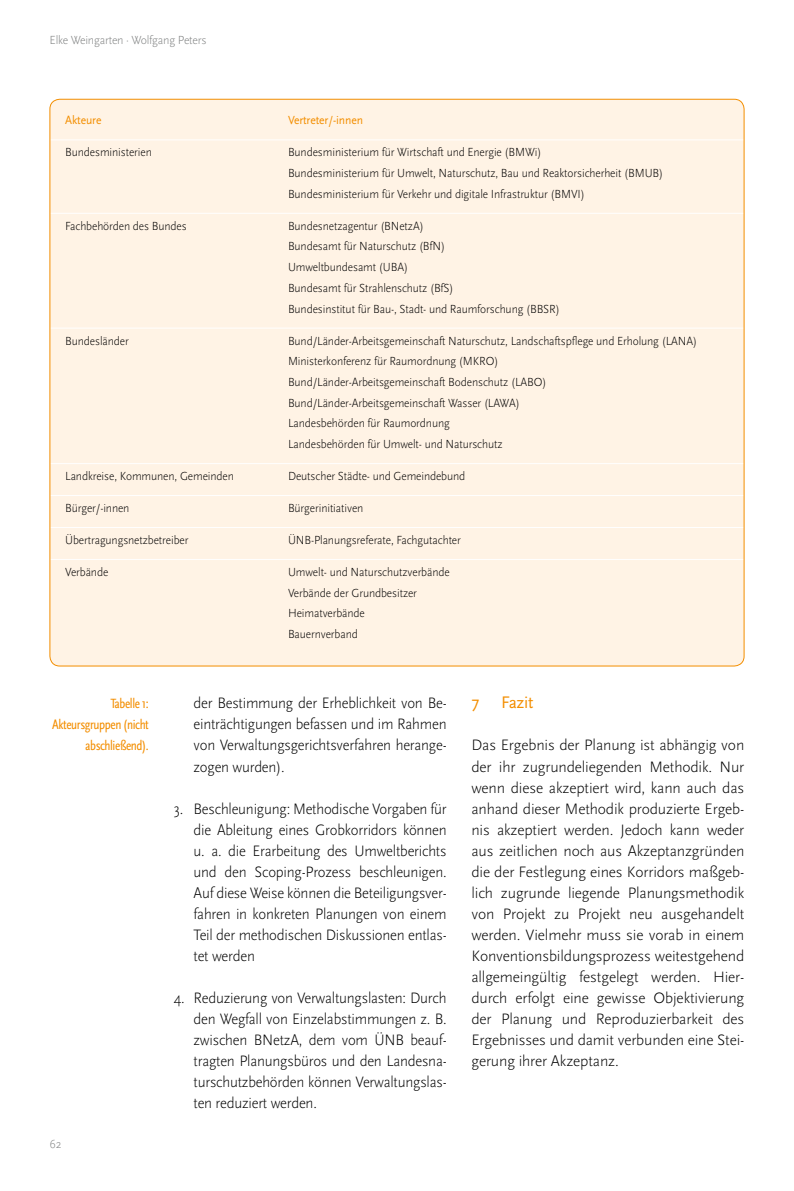
<style>
.page{position:relative;width:794px;height:1191px;background:#fff}
.page>*{position:absolute;margin:0;border:0;box-sizing:border-box;transform-origin:0 0}
.t1{font:17.5px "Scala Sans Pro";letter-spacing:-.015em;color:#f38e00}
.t2{font:300 15.75px/21px "Scala Sans Pro";letter-spacing:-.015em;color:#000;text-align:justify;scale:.95 1}
.t3{font:300 15.75px/21px "Scala Sans Pro";letter-spacing:-.015em;color:#000;text-align:justify}
.t4{font:condensed 14px/21px "Scala Sans Pro";letter-spacing:-.03em;color:#f38e00;text-align:right;scale:.95 1}
.t5{font:300 12.25px/20.7px "Scala Sans Pro";letter-spacing:-.01em;color:#000;scale:.95 1}
.t6{font:300 12.25px "Scala Sans Pro";letter-spacing:-.02em;color:#818383}
.t7{font:12.25px "Scala Sans Pro";letter-spacing:-.01em;color:#f38e00;scale:.95 1}
</style>
<div class="page">
<div style="left:50px;top:99px;width:694px;height:567px;background:#fff3e5;border-radius:10px"></div>
<hr style="left:50px;top:213px;width:694px;height:1px;background:#fff">
<hr style="left:50px;top:328px;width:694px;height:1px;background:#fff">
<hr style="left:50px;top:463px;width:694px;height:1px;background:#fff">
<hr style="left:50px;top:495px;width:694px;height:1px;background:#fff">
<hr style="left:50px;top:527px;width:694px;height:1px;background:#fff">
<hr style="left:50px;top:559px;width:694px;height:1px;background:#fff">
<hr style="left:50px;top:139px;width:694px;height:1px;background:#fff">
<p class="t6" style="left:50px;top:35px;width:158px">Elke Weingarten · Wolfgang Peters</p>
<p class="t7" style="left:65px;top:116px;width:40px">Akteure</p>
<p class="t7" style="left:288px;top:116px;width:80px">Vertreter/-innen</p>
<p class="t5" style="left:65px;top:143px;width:93px">Bundesministerien</p>
<p class="t5" style="left:288px;top:143px;width:396px">Bundesministerium für Wirtschaft und Energie (BMWi)<br>Bundesministerium für Umwelt, Naturschutz, Bau und Reaktorsicherheit (BMUB)<br>Bundesministerium für Verkehr und digitale Infrastruktur (BMVI)</p>
<p class="t5" style="left:65px;top:216px;width:129px">Fachbehörden des Bundes</p>
<p class="t5" style="left:288px;top:216px;width:287px">Bundesnetzagentur (BNetzA)<br>Bundesamt für Naturschutz (BfN)<br>Umweltbundesamt (UBA)<br>Bundesamt für Strahlenschutz (BfS)<br>Bundesinstitut für Bau-, Stadt- und Raumforschung (BBSR)</p>
<p class="t5" style="left:65px;top:331px;width:68px">Bundesländer</p>
<p class="t5" style="left:288px;top:331px;width:432px">Bund/Länder-Arbeitsgemeinschaft Naturschutz, Landschaftspflege und Erholung (LANA)<br>Ministerkonferenz für Raumordnung (MKRO)<br>Bund/Länder-Arbeitsgemeinschaft Bodenschutz (LABO)<br>Bund/Länder-Arbeitsgemeinschaft Wasser (LAWA)<br>Landesbehörden für Raumordnung<br>Landesbehörden für Umwelt- und Naturschutz</p>
<p class="t5" style="left:65px;top:467px;width:179px">Landkreise, Kommunen, Gemeinden</p>
<p class="t5" style="left:288px;top:467px;width:188px">Deutscher Städte- und Gemeindebund</p>
<p class="t5" style="left:65px;top:499px;width:69px">Bürger/-innen</p>
<p class="t5" style="left:288px;top:499px;width:81px">Bürgerinitiativen</p>
<p class="t5" style="left:65px;top:530px;width:131px">Übertragungsnetzbetreiber</p>
<p class="t5" style="left:288px;top:530px;width:183px">ÜNB-Planungsreferate, Fachgutachter</p>
<p class="t5" style="left:65px;top:562px;width:47px">Verbände</p>
<p class="t5" style="left:288px;top:562px;width:172px">Umwelt- und Naturschutzverbände<br>Verbände der Grundbesitzer<br>Heimatverbände<br>Bauernverband</p>
<p class="t4" style="left:52px;top:694px;width:103px">Tabelle 1:<br>Akteursgruppen (nicht abschließend).</p>
<p class="t2" style="left:193px;top:694px;width:268px">der Bestimmung der Erheblichkeit von Be&shy;einträchtigungen befassen und im Rahmen von Verwaltungsgerichtsverfahren herange&shy;zogen wurden).</p>
<p class="t2" style="left:193px;top:799px;width:268px;text-indent:-20px">3. Beschleunigung: Methodische Vorgaben für die Ableitung eines Grobkorridors können u. a. die Erarbeitung des Umweltberichts und den Scoping-Prozess beschleunigen.<br>Auf diese Weise können die Beteiligungsver&shy;fahren in konkreten Planungen von einem Teil der methodischen Diskussionen entlas&shy;tet werden</p>
<p class="t2" style="left:193px;top:988px;width:268px;text-indent:-20px">4. Reduzierung von Verwaltungslasten: Durch den Wegfall von Einzelabstimmungen z. B. zwischen BNetzA, dem vom ÜNB beauf&shy;tragten Planungsbüros und den Landesna&shy;turschutzbehörden können Verwaltungslas&shy;ten reduziert werden.</p>
<p class="t6" style="left:50px;top:1139px;width:13px">62</p>
<h1 class="t1" style="left:471px;top:696px;width:64px">7 Fazit</h1>
<p class="t3" style="left:471px;top:736px;width:274px">Das Ergebnis der Planung ist abhängig von der ihr zugrundeliegenden Methodik. Nur wenn diese akzeptiert wird, kann auch das anhand dieser Methodik produzierte Ergeb&shy;nis akzeptiert werden. Jedoch kann weder aus zeitlichen noch aus Akzeptanzgründen die der Festlegung eines Korridors maßgeb&shy;lich zugrunde liegende Planungsmethodik von Projekt zu Projekt neu ausgehandelt werden. Vielmehr muss sie vorab in einem Konventionsbildungsprozess weitestgehend allgemeingültig festgelegt werden. Hier&shy;durch erfolgt eine gewisse Objektivierung der Planung und Reproduzierbarkeit des Ergebnisses und damit verbunden eine Stei&shy;gerung ihrer Akzeptanz.</p>
</div>
